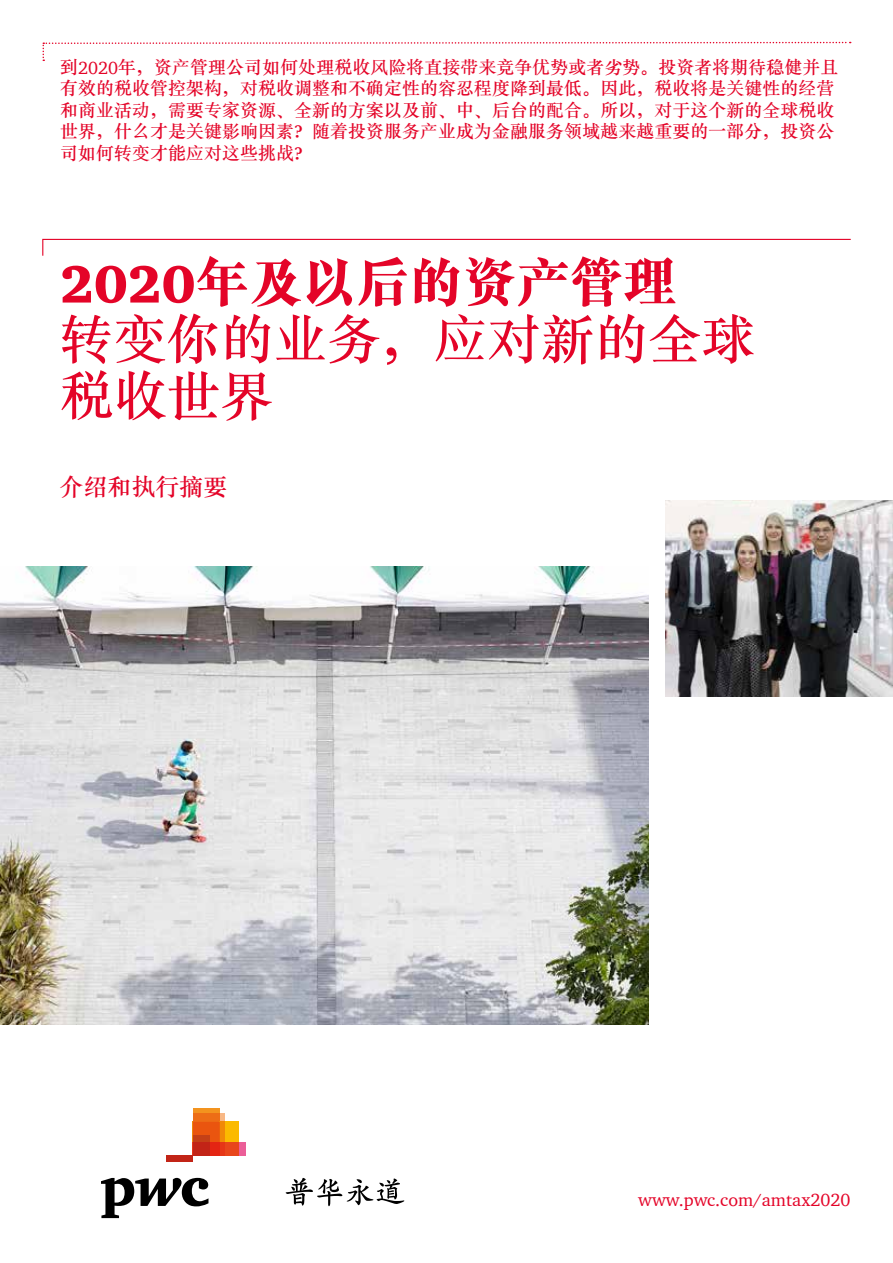
<style>
.page{position:relative;width:893px;height:1263px;background:#fff}
.page>*{position:absolute;margin:0;border:0;box-sizing:border-box;transform-origin:0 0}
.t1{font:500 54px/57px "M Sung GB";letter-spacing:-.01em;color:#e40428}
.t2{font:500 24px "M Sung GB";color:#e40428}
.t3{font:500 18px/21.6px "M Sung GB";color:#e40428}
.t4{font:18px "ITC Charter Com";color:#e40428}
.s1{font-family:"ITC Charter Com";font-weight:400}
.s2{font-family:"ITC Charter Com";font-weight:900}
.s3{font-weight:800}
</style>
<div class="page">
<img style="left:0;top:566px;width:649px;height:458px">
<svg style="left:42px;top:238px;width:809px;height:18px"></svg>
<svg style="left:43px;top:41px;width:808px;height:20px"></svg>
<img style="left:665px;top:501px;width:228px;height:196px">
<svg style="left:101px;top:1178px;width:107px;height:40px"></svg>
<div style="left:239px;top:1142px;width:7px;height:13px;background:#eb5e98"></div>
<div style="left:220px;top:1114px;width:5px;height:8px;background:#f8b886"></div>
<div style="left:193px;top:1108px;width:27px;height:6px;background:#f3931e"></div>
<div style="left:193px;top:1114px;width:27px;height:8px;background:#ed6d16"></div>
<div style="left:225px;top:1122px;width:14px;height:20px;background:#fbba00"></div>
<div style="left:225px;top:1142px;width:14px;height:13px;background:#e8461b"></div>
<div style="left:220px;top:1122px;width:5px;height:20px;background:#f18907"></div>
<div style="left:220px;top:1142px;width:5px;height:13px;background:#e63617"></div>
<svg style="left:193px;top:1122px;width:27px;height:20px"></svg>
<div style="left:210px;top:1142px;width:10px;height:13px;background:#e42513"></div>
<div style="left:193px;top:1135px;width:17px;height:7px;background:#c44017"></div>
<div style="left:193px;top:1142px;width:17px;height:13px;background:#c22417"></div>
<div style="left:166px;top:1155px;width:27px;height:7px;background:#c22417"></div>
<svg style="left:286px;top:1178px;width:118px;height:28px"></svg>
<p class="t3" style="left:60px;top:57px;width:780px">到<span class="s1">2020</span>年，资产管理公司如何处理税收风险将直接带来竞争优势或者劣势。投资者将期待稳健并且有效的税收管控架构，对税收调整和不确定性的容忍程度降到最低。因此，税收将是关键性的经营和商业活动，需要专家资源、全新的方案以及前、中、后台的配合。所以，对于这个新的全球税收世界，什么才是关键影响因素？随着投资服务产业成为金融服务领域越来越重要的一部分，投资公司如何转变才能应对这些挑战？</p>
<h1 class="t1" style="left:60px;top:257px;width:697px"><span class="s2">2020</span><span class="s3">年及以后的资产管理<br></span>转变你的业务，应对新的全球税收世界</h1>
<h2 class="t2" style="left:60px;top:475px;width:169px">介绍和执行摘要</h2>
<p class="t4" style="left:638px;top:1189px;width:214px">www.pwc.com/amtax2020</p>
</div>
